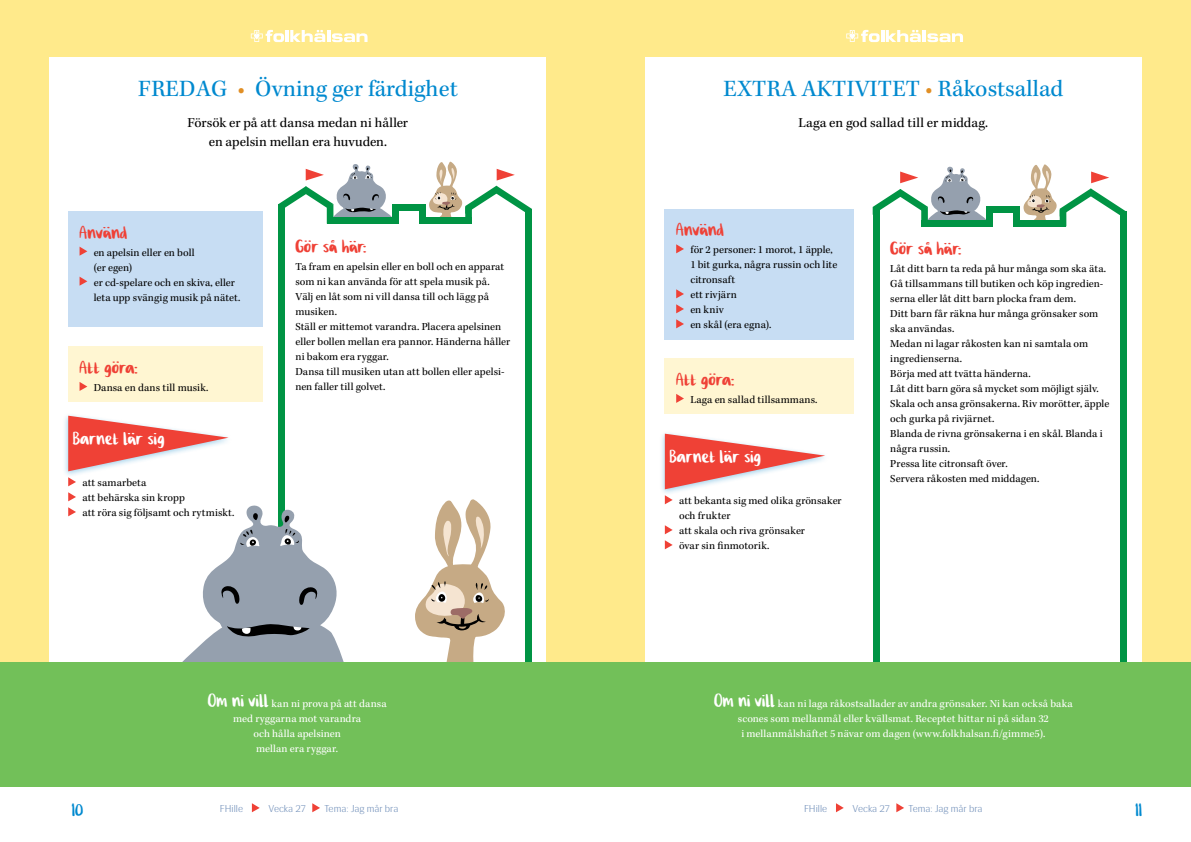
<style>
.page{position:relative;width:1191px;height:842px;background:#fff}
.page>*{position:absolute;margin:0;border:0;box-sizing:border-box;transform-origin:0 0}
.t1{font:24px "Kepler Std";letter-spacing:.005em;color:#0089cf}
.t2{font:23px "Cilla F Hscript";letter-spacing:.005em;color:#ef4136}
.t3{font:23px "Cilla F Hscript";letter-spacing:.005em;color:#fff}
.t4{font:22px "Cilla F Hscript";color:#0089cf}
.t5{font:14px/19px "Kepler Std";color:#000;text-align:center}
.t6{font:11px/15px "Kepler Std";letter-spacing:.005em;color:#000}
.t7{font:11px/15px "Kepler Std";letter-spacing:.005em;color:#fff;text-align:center}
.t8{font:300 10px "Siri";color:#6e8db8}
.s1{color:#e18f25}
.s2{font-family:"Cilla F Hscript";font-size:23px}
</style>
<div class="page">
<div style="left:0;top:0;width:1191px;height:785px;background:#ffea8b"></div>
<div style="left:645px;top:57px;width:496px;height:728px;background:#fff"></div>
<svg style="left:836px;top:803px;width:7px;height:9px"></svg>
<svg style="left:896px;top:803px;width:8px;height:9px"></svg>
<svg style="left:846px;top:30px;width:117px;height:12px"></svg>
<div style="left:49px;top:57px;width:497px;height:728px;background:#fff"></div>
<svg style="left:252px;top:803px;width:8px;height:9px"></svg>
<svg style="left:312px;top:803px;width:8px;height:9px"></svg>
<svg style="left:251px;top:30px;width:33px;height:12px"></svg>
<hr style="left:285px;top:30px;width:4px;height:12px;background:#fff">
<svg style="left:290px;top:30px;width:77px;height:12px"></svg>
<div style="left:327px;top:217px;width:72px;height:7px;background:#009444"></div>
<div style="left:419px;top:217px;width:53px;height:7px;background:#009444"></div>
<div style="left:392px;top:204px;width:34px;height:6px;background:#009444"></div>
<div style="left:419px;top:204px;width:7px;height:19px;background:#009444"></div>
<div style="left:392px;top:204px;width:7px;height:19px;background:#009444"></div>
<svg style="left:278px;top:164px;width:114px;height:60px"></svg>
<svg style="left:429px;top:161px;width:103px;height:56px"></svg>
<div style="left:525px;top:209px;width:7px;height:576px;background:#009444"></div>
<div style="left:278px;top:205px;width:7px;height:580px;background:#009444"></div>
<div style="left:665px;top:209px;width:189px;height:131px;background:#c7ddf3"></div>
<svg style="left:676px;top:244px;width:8px;height:9px"></svg>
<svg style="left:676px;top:289px;width:8px;height:9px"></svg>
<svg style="left:676px;top:304px;width:8px;height:9px"></svg>
<svg style="left:676px;top:319px;width:8px;height:9px"></svg>
<div style="left:665px;top:358px;width:189px;height:56px;background:#fff6d2"></div>
<svg style="left:676px;top:394px;width:8px;height:9px"></svg>
<div style="left:62px;top:413px;width:170px;height:65px;background:#1c90cf;opacity:.4"></div>
<svg style="left:68px;top:416px;width:160px;height:55px"></svg>
<svg style="left:68px;top:477px;width:8px;height:9px"></svg>
<svg style="left:68px;top:492px;width:8px;height:9px"></svg>
<svg style="left:68px;top:507px;width:8px;height:9px"></svg>
<div style="left:68px;top:211px;width:194px;height:116px;background:#c7ddf3"></div>
<svg style="left:80px;top:247px;width:7px;height:9px"></svg>
<svg style="left:80px;top:277px;width:7px;height:9px"></svg>
<div style="left:68px;top:346px;width:194px;height:56px;background:#fff6d2"></div>
<svg style="left:80px;top:382px;width:7px;height:9px"></svg>
<div style="left:659px;top:430px;width:170px;height:66px;background:#1c90cf;opacity:.4"></div>
<svg style="left:665px;top:434px;width:160px;height:55px"></svg>
<svg style="left:665px;top:495px;width:7px;height:9px"></svg>
<svg style="left:665px;top:525px;width:7px;height:9px"></svg>
<svg style="left:665px;top:540px;width:7px;height:9px"></svg>
<svg style="left:879px;top:206px;width:188px;height:456px"></svg>
<div style="left:1013px;top:220px;width:53px;height:6px;background:#009444"></div>
<div style="left:986px;top:207px;width:34px;height:6px;background:#009444"></div>
<div style="left:1013px;top:207px;width:7px;height:19px;background:#009444"></div>
<div style="left:986px;top:207px;width:7px;height:19px;background:#009444"></div>
<svg style="left:872px;top:166px;width:114px;height:60px"></svg>
<svg style="left:1023px;top:164px;width:103px;height:62px"></svg>
<div style="left:1119px;top:211px;width:7px;height:567px;background:#009444"></div>
<div style="left:872px;top:207px;width:7px;height:571px;background:#009444"></div>
<svg style="left:182px;top:505px;width:162px;height:157px"></svg>
<svg style="left:415px;top:499px;width:90px;height:163px"></svg>
<div style="left:0;top:662px;width:1191px;height:124px;background:#72c059"></div>
<h1 class="t1" style="left:138px;top:75px;width:321px">FREDAG <span class="s1">•</span> Övning ger färdighet</h1>
<p class="t5" style="left:188px;top:114px;width:222px">Försök er på att dansa medan ni håller en apelsin mellan era huvuden.</p>
<h2 class="t2" style="left:80px;top:219px;width:49px">Använd</h2>
<p class="t6" style="left:94px;top:245px;width:148px">en apelsin eller en boll<br>(er egen)<br>er cd-spelare och en skiva, eller leta upp svängig musik på nätet.</p>
<h2 class="t2" style="left:80px;top:355px;width:60px">Att göra:</h2>
<p class="t6" style="left:94px;top:380px;width:116px">Dansa en dans till musik.</p>
<h2 class="t3" style="left:73px;top:425px;width:93px">Barnet lär sig</h2>
<p class="t6" style="left:82px;top:476px;width:154px">att samarbeta<br>att behärska sin kropp<br>att röra sig följsamt och rytmiskt.</p>
<h2 class="t2" style="left:295px;top:233px;width:72px">Gör så här:</h2>
<p class="t6" style="left:295px;top:259px;width:216px">Ta fram en apelsin eller en boll och en apparat som ni kan använda för att spela musik på.<br>Välj en låt som ni vill dansa till och lägg på musiken.<br>Ställ er mittemot varandra. Placera apelsinen eller bollen mellan era pannor. Händerna håller ni bakom era ryggar.<br>Dansa till musiken utan att bollen eller apelsi&shy;nen faller till golvet.</p>
<p class="t7" style="left:208px;top:696px;width:180px"><span class="s2">Om ni vill</span> kan ni prova på att dansa med ryggarna mot varandra<br>och hålla apelsinen<br>mellan era ryggar.</p>
<h1 class="t1" style="left:723px;top:75px;width:341px">EXTRA AKTIVITET <span class="s1">•</span> Råkostsallad</h1>
<p class="t5" style="left:798px;top:114px;width:191px">Laga en god sallad till er middag.</p>
<h2 class="t2" style="left:676px;top:217px;width:49px">Använd</h2>
<p class="t6" style="left:690px;top:243px;width:148px">för 2 personer: 1 morot, 1 äpple,<br>1 bit gurka, några russin och lite citronsaft<br>ett rivjärn<br>en kniv<br>en skål (era egna).</p>
<h2 class="t2" style="left:676px;top:366px;width:60px">Att göra:</h2>
<p class="t6" style="left:690px;top:392px;width:129px">Laga en sallad tillsammans.</p>
<h2 class="t3" style="left:669px;top:443px;width:93px">Barnet lär sig</h2>
<p class="t6" style="left:679px;top:494px;width:164px">att bekanta sig med olika grönsaker och frukter<br>att skala och riva grönsaker<br>övar sin finmotorik.</p>
<h2 class="t2" style="left:890px;top:236px;width:72px">Gör så här:</h2>
<p class="t6" style="left:890px;top:262px;width:220px">Låt ditt barn ta reda på hur många som ska äta.<br>Gå tillsammans till butiken och köp ingredien&shy;serna eller låt ditt barn plocka fram dem.<br>Ditt barn får räkna hur många grönsaker som ska användas.<br>Medan ni lagar råkosten kan ni samtala om ingredienserna.<br>Börja med att tvätta händerna.<br>Låt ditt barn göra så mycket som möjligt själv.<br>Skala och ansa grönsakerna. Riv morötter, äpple och gurka på rivjärnet.<br>Blanda de rivna grönsakerna i en skål. Blanda i några russin.<br>Pressa lite citronsaft över.<br>Servera råkosten med middagen.</p>
<p class="t7" style="left:714px;top:696px;width:360px"><span class="s2">Om ni vill</span> kan ni laga råkostsallader av andra grönsaker. Ni kan också baka scones som mellanmål eller kvällsmat. Receptet hittar ni på sidan 32<br>i mellanmålshäftet 5 nävar om dagen (www.folkhalsan.fi/gimme5).</p>
<h3 class="t4" style="left:72px;top:797px;width:13px">10</h3>
<h3 class="t4" style="left:1135px;top:797px;width:8px">11</h3>
<p class="t8" style="left:220px;top:803px;width:25px">FHille</p>
<p class="t8" style="left:268px;top:803px;width:39px">Vecka 27</p>
<p class="t8" style="left:324px;top:803px;width:75px">Tema: Jag mår bra</p>
<p class="t8" style="left:804px;top:803px;width:25px">FHille</p>
<p class="t8" style="left:852px;top:803px;width:39px">Vecka 27</p>
<p class="t8" style="left:908px;top:803px;width:75px">Tema: Jag mår bra</p>
</div>
